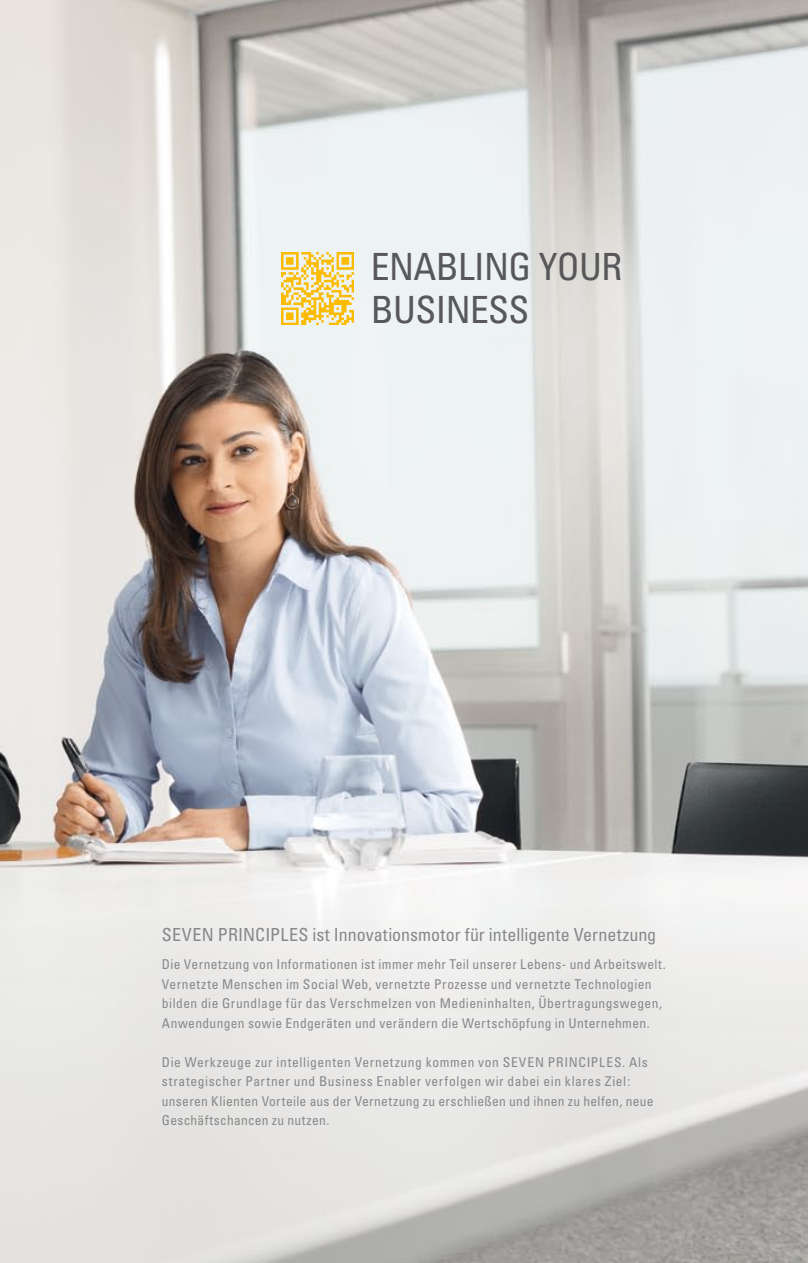
<style>
.page{position:relative;width:808px;height:1263px;background:#fff}
.page>*{position:absolute;margin:0;border:0;box-sizing:border-box;transform-origin:0 0}
.t1{font:condensed 37.5px "Univers";letter-spacing:-.015em;color:#58585a}
.Copy_weiß{font:condensed 18px "Univers";color:#87888a}
.Copy_weiß-2{font:condensed 13.5px/19.5px "Univers";letter-spacing:.035em;color:#87888a}
</style>
<div class="page">
<img style="left:0;top:0;width:808px;height:1263px">
<img style="left:281px;top:253px;width:73px;height:72px">
<p class="t1" style="left:371px;top:243px;width:253px">ENABLING YOUR</p>
<p class="t1" style="left:371px;top:286px;width:160px">BUSINESS</p>
<p class="Copy_weiß" style="left:162px;top:923px;width:496px">SEVEN PRINCIPLES ist Innovationsmotor für intelligente Vernetzung</p>
<p class="Copy_weiß-2" style="left:162px;top:954px;width:505px">Die Vernetzung von Informationen ist immer mehr Teil unserer Lebens- und Arbeitswelt.<br>Vernetzte Menschen im Social Web, vernetzte Prozesse und vernetzte Technologien bilden die Grundlage für das Verschmelzen von Medieninhalten, Übertragungswegen, Anwendungen sowie Endgeräten und verändern die Wertschöpfung in Unternehmen.</p>
<p class="Copy_weiß-2" style="left:162px;top:1052px;width:493px">Die Werkzeuge zur intelligenten Vernetzung kommen von SEVEN PRINCIPLES. Als strategischer Partner und Business Enabler verfolgen wir dabei ein klares Ziel: unseren Klienten Vorteile aus der Vernetzung zu erschließen und ihnen zu helfen, neue Geschäftschancen zu nutzen.</p>
</div>
